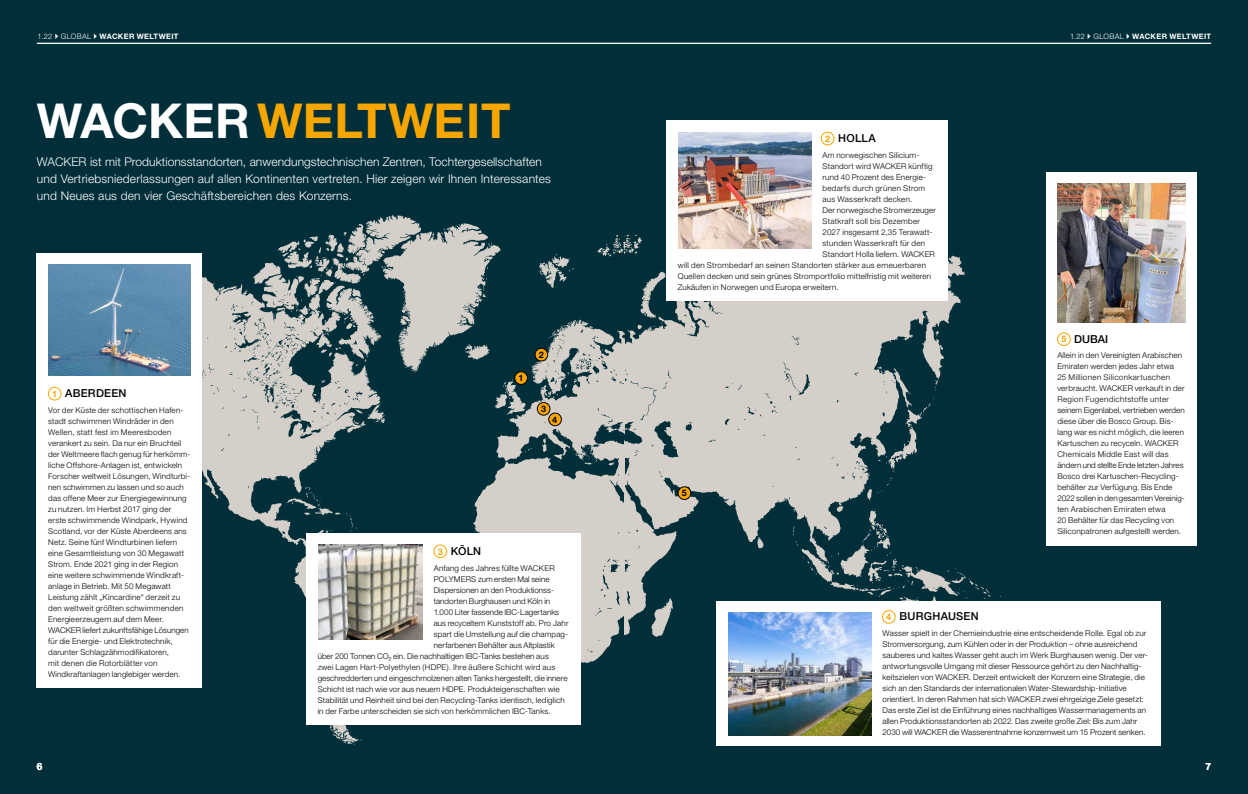
<style>
.page{position:relative;width:1248px;height:794px;background:#fff}
.page>*{position:absolute;margin:0;border:0;box-sizing:border-box;transform-origin:0 0}
.t1{font:700 48.2px "Helvetica Panfor Wacker";letter-spacing:.005em;color:#f7a600}
.t2{font:300 12px/17px "Helvetica Panfor Wacker";letter-spacing:.015em;color:#fff}
.t3{font:500 11px "Helvetica Panfor Wacker";letter-spacing:.025em;color:#000}
.t4{font:700 10px "Helvetica Panfor Wacker";color:#fff}
.t5{font:700 9px "Helvetica Panfor Wacker";color:#000}
.t6{font:700 9px "Helvetica Panfor Wacker";color:#f7a600}
.t7{font:300 8px/11px "Helvetica Panfor Wacker";letter-spacing:.02em;color:#000}
.t8{font:700 7.5px "Helvetica Panfor Wacker";letter-spacing:.045em;color:#fff}
.s1{font-weight:300}
.s2{color:#fff}
.s3{font-weight:700;font-size:9px;color:#f7a600}
</style>
<div class="page">
<div style="left:0;top:0;width:1247px;height:794px;background:#002e39"></div>
<svg style="left:202px;top:215px;width:422px;height:530px"></svg>
<svg style="left:624px;top:215px;width:377px;height:422px"></svg>
<div style="left:37px;top:253px;width:165px;height:435px;background:#fff"></div>
<div style="left:48px;top:387px;width:13px;height:13px;border:1px solid #f7a600;border-radius:50%"></div>
<div style="left:306px;top:533px;width:275px;height:192px;background:#fff"></div>
<div style="left:433px;top:545px;width:14px;height:13px;border:1px solid #f7a600;border-radius:50%"></div>
<img style="left:318px;top:544px;width:104px;height:95px">
<div style="left:678px;top:487px;width:12px;height:12px;background:#f7a600;border-radius:50%"></div>
<div style="left:677px;top:486px;width:14px;height:13px;border:1px solid #000;border-radius:50%"></div>
<div style="left:666px;top:120px;width:281px;height:181px;background:#fff"></div>
<div style="left:821px;top:132px;width:13px;height:13px;border:1px solid #f7a600;border-radius:50%"></div>
<div style="left:716px;top:601px;width:444px;height:145px;background:#fff"></div>
<div style="left:882px;top:610px;width:13px;height:13px;border:1px solid #f7a600;border-radius:50%"></div>
<img style="left:728px;top:612px;width:143px;height:123px">
<div style="left:1045px;top:172px;width:150px;height:373px;background:#fff"></div>
<img style="left:1057px;top:183px;width:128px;height:139px">
<div style="left:1057px;top:333px;width:13px;height:13px;border:1px solid #f7a600;border-radius:50%"></div>
<div style="left:548px;top:413px;width:13px;height:13px;background:#f7a600;border-radius:50%"></div>
<div style="left:548px;top:413px;width:13px;height:13px;border:1px solid #000;border-radius:50%"></div>
<div style="left:535px;top:348px;width:12px;height:13px;background:#f7a600;border-radius:50%"></div>
<div style="left:535px;top:348px;width:13px;height:13px;border:1px solid #000;border-radius:50%"></div>
<img style="left:48px;top:264px;width:142px;height:111px">
<div style="left:514px;top:372px;width:13px;height:12px;background:#f7a600;border-radius:50%"></div>
<div style="left:514px;top:371px;width:13px;height:14px;border:1px solid #000;border-radius:50%"></div>
<div style="left:537px;top:402px;width:13px;height:13px;background:#f7a600;border-radius:50%"></div>
<div style="left:537px;top:402px;width:13px;height:13px;border:1px solid #000;border-radius:50%"></div>
<img style="left:678px;top:133px;width:133px;height:115px">
<hr style="left:624px;top:43px;width:586px;height:1px;background:#fff">
<hr style="left:37px;top:43px;width:587px;height:1px;background:#fff">
<p class="t8" style="left:38px;top:32px;width:142px"><span class="s1">1.22 GLOBAL</span> WACKER WELTWEIT</p>
<p class="t8" style="left:1070px;top:32px;width:142px"><span class="s1">1.22 GLOBAL</span> WACKER WELTWEIT</p>
<h1 class="t1" style="left:37px;top:91px;width:475px"><span class="s2">WACKER</span>WELTWEIT</h1>
<p class="t2" style="left:37px;top:153px;width:515px">WACKER ist mit Produktionsstandorten, anwendungstechnischen Zentren, Tochtergesellschaften und Vertriebsniederlassungen auf allen Kontinenten vertreten. Hier zeigen wir Ihnen Interessantes und Neues aus den vier Geschäftsbereichen des Konzerns.</p>
<h3 class="t3" style="left:52px;top:387px;width:76px"><span class="s3">1</span> ABERDEEN</h3>
<p class="t7" style="left:48px;top:404px;width:144px">Vor der Küste der schottischen Hafen&shy;stadt schwimmen Windräder in den Wellen, statt fest im Meeresboden verankert zu sein. Da nur ein Bruchteil der Weltmeere flach genug für herkömm&shy;liche Offshore-Anlagen ist, entwickeln Forscher weltweit Lösungen, Windturbi&shy;nen schwimmen zu lassen und so auch das offene Meer zur Energiegewinnung zu nutzen. Im Herbst 2017 ging der erste schwimmende Windpark, Hywind Scotland, vor der Küste Aberdeens ans Netz. Seine fünf Windturbinen liefern eine Gesamtleistung von 30 Megawatt Strom. Ende 2021 ging in der Region eine weitere schwimmende Windkraft&shy;anlage in Betrieb. Mit 50 Megawatt Leistung zählt „Kincardine“ derzeit zu den weltweit größten schwimmenden Energieerzeugern auf dem Meer.<br>WACKER liefert zukunftsfähige Lösungen für die Energie- und Elektrotechnik, darunter Schlagzähmodifikatoren,<br>mit denen die Rotorblätter von Windkraftanlagen langlebiger werden.</p>
<p class="t5" style="left:518px;top:372px;width:7px">1</p>
<p class="t5" style="left:538px;top:349px;width:7px">2</p>
<p class="t5" style="left:541px;top:403px;width:7px">3</p>
<p class="t5" style="left:552px;top:414px;width:7px">4</p>
<h3 class="t3" style="left:438px;top:544px;width:45px"><span class="s3">3</span> KÖLN</h3>
<p class="t7" style="left:433px;top:562px;width:123px">Anfang des Jahres füllte WACKER</p>
<p class="t7" style="left:433px;top:573px;width:117px">POLYMERS zum ersten Mal seine</p>
<p class="t7" style="left:433px;top:584px;width:122px">Dispersionen an den Produktionss-</p>
<p class="t7" style="left:433px;top:595px;width:118px">tandorten Burghausen und Köln in</p>
<p class="t7" style="left:433px;top:606px;width:127px">1.000 Liter fassende IBC-Lagertanks</p>
<p class="t7" style="left:433px;top:617px;width:136px">aus recyceltem Kunststoff ab. Pro Jahr</p>
<p class="t7" style="left:433px;top:628px;width:135px">spart die Umstellung auf die champag-</p>
<p class="t7" style="left:433px;top:639px;width:122px">nerfarbenen Behälter aus Altplastik</p>
<p class="t7" style="left:317px;top:650px;width:233px">über 200 Tonnen CO₂ ein. Die nachhaltigen IBC-Tanks bestehen aus</p>
<p class="t7" style="left:317px;top:661px;width:239px">zwei Lagen Hart-Polyethylen (HDPE). Ihre äußere Schicht wird aus</p>
<p class="t7" style="left:317px;top:672px;width:251px">geschredderten und eingeschmolzenen alten Tanks hergestellt, die innere</p>
<p class="t7" style="left:317px;top:683px;width:243px">Schicht ist nach wie vor aus neuem HDPE. Produkteigenschaften wie</p>
<p class="t7" style="left:317px;top:694px;width:248px">Stabilität und Reinheit sind bei den Recycling-Tanks identisch, lediglich</p>
<p class="t7" style="left:317px;top:705px;width:234px">in der Farbe unterscheiden sie sich von herkömmlichen IBC-Tanks.</p>
<h3 class="t3" style="left:838px;top:132px;width:39px">HOLLA</h3>
<p class="t7" style="left:822px;top:149px;width:98px">Am norwegischen Silicium-</p>
<p class="t7" style="left:822px;top:160px;width:112px">Standort wird WACKER künftig</p>
<p class="t7" style="left:822px;top:171px;width:105px">rund 40 Prozent des Energie-</p>
<p class="t7" style="left:822px;top:182px;width:104px">bedarfs durch grünen Strom</p>
<p class="t7" style="left:822px;top:193px;width:91px">aus Wasserkraft decken.</p>
<p class="t7" style="left:822px;top:204px;width:115px">Der norwegische Stromerzeuger</p>
<p class="t7" style="left:822px;top:215px;width:99px">Statkraft soll bis Dezember</p>
<p class="t7" style="left:822px;top:226px;width:111px">2027 insgesamt 2,35 Terawatt-</p>
<p class="t7" style="left:822px;top:237px;width:104px">stunden Wasserkraft für den</p>
<p class="t7" style="left:822px;top:248px;width:114px">Standort Holla liefern. WACKER</p>
<p class="t7" style="left:677px;top:259px;width:249px">will den Strombedarf an seinen Standorten stärker aus erneuerbaren</p>
<p class="t7" style="left:677px;top:270px;width:255px">Quellen decken und sein grünes Stromportfolio mittelfristig mit weiteren</p>
<p class="t7" style="left:677px;top:281px;width:162px">Zukäufen in Norwegen und Europa erweitern.</p>
<p class="t6" style="left:825px;top:133px;width:7px">2</p>
<p class="t5" style="left:682px;top:487px;width:7px">5</p>
<h3 class="t3" style="left:1061px;top:332px;width:48px"><span class="s3">5</span> DUBAI</h3>
<p class="t7" style="left:1057px;top:350px;width:129px">Allein in den Vereinigten Arabischen Emiraten werden jedes Jahr etwa 25 Millionen Siliconkartuschen verbraucht. WACKER verkauft in der Region Fugendichtstoffe unter seinem Eigenlabel, vertrieben werden diese über die Bosco Group. Bis&shy;lang war es nicht möglich, die leeren Kartuschen zu recyceln. WACKER Chemicals Middle East will das ändern und stellte Ende letzten Jahres Bosco drei Kartuschen-Recycling&shy;behälter zur Verfügung. Bis Ende 2022 sollen in den gesamten Vereinig&shy;ten Arabischen Emiraten etwa<br>20 Behälter für das Recycling von Siliconpatronen aufgestellt werden.</p>
<h3 class="t3" style="left:899px;top:610px;width:81px">BURGHAUSEN</h3>
<p class="t7" style="left:882px;top:627px;width:267px">Wasser spielt in der Chemieindustrie eine entscheidende Rolle. Egal ob zur Stromversorgung, zum Kühlen oder in der Produktion – ohne ausreichend sauberes und kaltes Wasser geht auch im Werk Burghausen wenig. Der ver&shy;antwortungsvolle Umgang mit dieser Ressource gehört zu den Nachhaltig&shy;keitszielen von WACKER. Derzeit entwickelt der Konzern eine Strategie, die sich an den Standards der internationalen Water-Stewardship-Initiative orientiert. In deren Rahmen hat sich WACKER zwei ehrgeizige Ziele gesetzt:<br>Das erste Ziel ist die Einführung eines nachhaltiges Wassermanagements an allen Produktionsstandorten ab 2022. Das zweite große Ziel: Bis zum Jahr 2030 will WACKER die Wasserentnahme konzernweit um 15 Prozent senken.</p>
<p class="t6" style="left:886px;top:611px;width:7px">4</p>
<p class="t4" style="left:37px;top:760px;width:7px">6</p>
<p class="t4" style="left:1205px;top:760px;width:7px">7</p>
</div>
